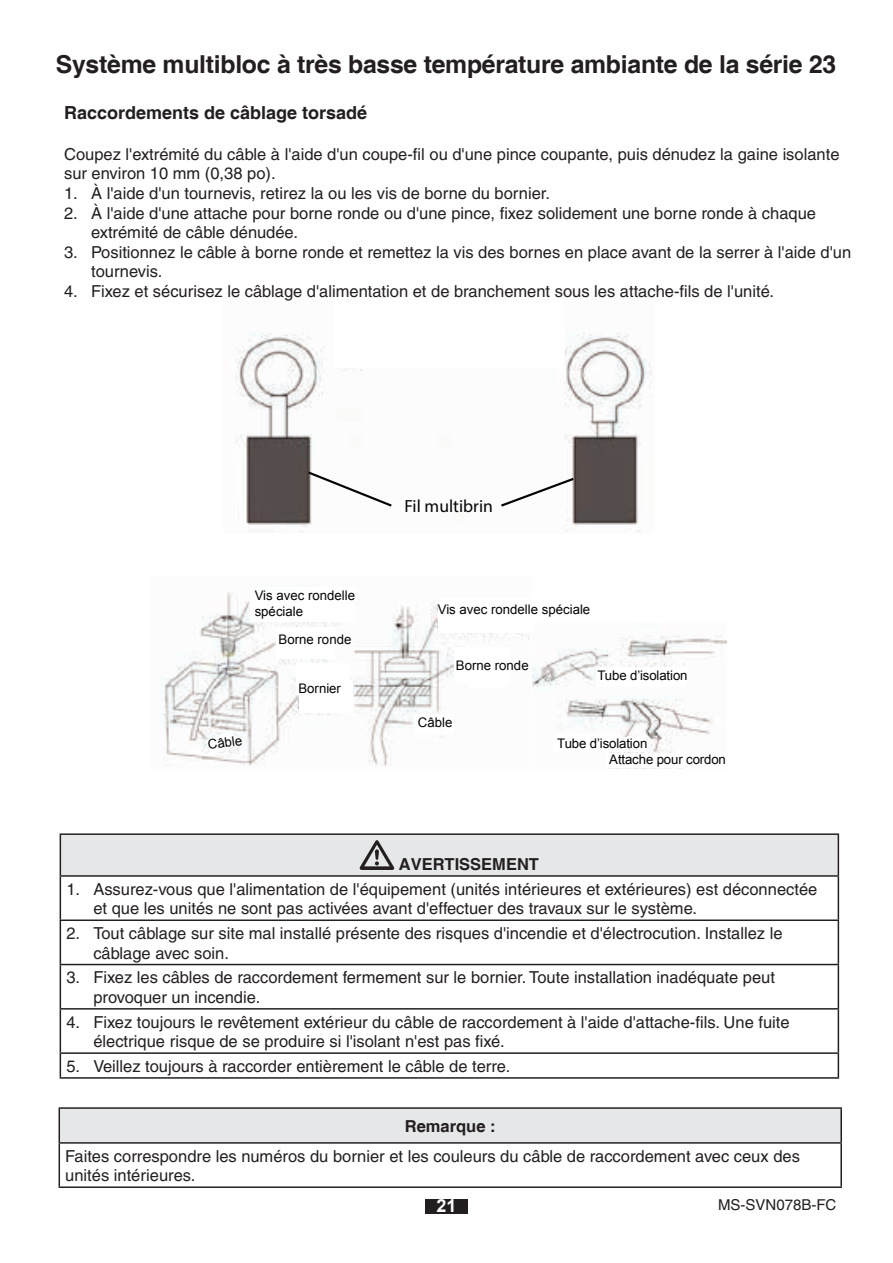
<style>
.page{position:relative;width:893px;height:1263px;background:#fff}
.page>*{position:absolute;margin:0;border:0;box-sizing:border-box;transform-origin:0 0}
.t1{font:700 24.75px "Helvetica";letter-spacing:-.01em;color:#231f20}
.t2{font:700 18px "Helvetica";color:#231f20}
.t3{font:700 18px "Arial";color:#fff}
.t4{font:17.55px "Myriad Pro";color:#040503}
.t5{font:16.5px/19.5px "Helvetica";color:#231f20}
.t6{font:700 16.5px "Helvetica";color:#231f20}
.t7{font:15px "Helvetica";color:#231f20}
.t8{font:13.2px/16.5px "Arial";color:#040503}
</style>
<div class="page">
<img style="left:236px;top:333px;width:416px;height:199px">
<img style="left:163px;top:592px;width:368px;height:174px">
<img style="left:532px;top:635px;width:194px;height:134px">
<div style="left:334px;top:297px;width:230px;height:71px;background:#fff"></div>
<svg style="left:306px;top:470px;width:88px;height:38px"></svg>
<svg style="left:499px;top:476px;width:77px;height:32px"></svg>
<div style="left:438px;top:598px;width:95px;height:35px;background:#fff"></div>
<div style="left:415px;top:714px;width:39px;height:19px;background:#fff"></div>
<div style="left:596px;top:667px;width:90px;height:19px;background:#fff"></div>
<div style="left:606px;top:753px;width:80px;height:15px;background:#fff"></div>
<div style="left:553px;top:737px;width:92px;height:14px;background:#fff"></div>
<div style="left:553px;top:733px;width:65px;height:15px;background:#fff"></div>
<div style="left:628px;top:736px;width:18px;height:14px;background:#fff"></div>
<div style="left:454px;top:647px;width:57px;height:35px;background:#fff"></div>
<div style="left:250px;top:587px;width:105px;height:35px;background:#fff"></div>
<div style="left:299px;top:682px;width:53px;height:31px;background:#fff"></div>
<div style="left:296px;top:663px;width:54px;height:31px;background:#fff"></div>
<div style="left:276px;top:627px;width:59px;height:31px;background:#fff"></div>
<svg style="left:205px;top:730px;width:33px;height:25px"></svg>
<div style="left:59px;top:1108px;width:782px;height:35px;background:#e6e7e9"></div>
<hr style="left:59px;top:1107px;width:783px;height:2px;background:#231f20">
<hr style="left:59px;top:1109px;width:1px;height:33px;background:#231f20">
<hr style="left:840px;top:1109px;width:2px;height:33px;background:#231f20">
<hr style="left:59px;top:1142px;width:783px;height:2px;background:#231f20">
<hr style="left:59px;top:1144px;width:1px;height:42px;background:#231f20">
<hr style="left:840px;top:1144px;width:2px;height:42px;background:#231f20">
<hr style="left:59px;top:1186px;width:783px;height:2px;background:#231f20">
<div style="left:60px;top:834px;width:778px;height:42px;background:#e6e7e9"></div>
<hr style="left:60px;top:877px;width:1px;height:42px;background:#231f20">
<hr style="left:838px;top:877px;width:1px;height:42px;background:#231f20">
<hr style="left:60px;top:919px;width:779px;height:2px;background:#231f20">
<hr style="left:60px;top:921px;width:1px;height:43px;background:#231f20">
<hr style="left:838px;top:921px;width:1px;height:43px;background:#231f20">
<hr style="left:60px;top:964px;width:779px;height:1px;background:#231f20">
<hr style="left:60px;top:965px;width:1px;height:43px;background:#231f20">
<hr style="left:838px;top:965px;width:1px;height:43px;background:#231f20">
<hr style="left:60px;top:1008px;width:779px;height:1px;background:#231f20">
<hr style="left:60px;top:1009px;width:1px;height:43px;background:#231f20">
<hr style="left:838px;top:1009px;width:1px;height:43px;background:#231f20">
<hr style="left:60px;top:1052px;width:779px;height:2px;background:#231f20">
<svg style="left:60px;top:1054px;width:1px;height:23px"></svg>
<svg style="left:838px;top:1054px;width:1px;height:23px"></svg>
<hr style="left:60px;top:1077px;width:779px;height:2px;background:#231f20">
<hr style="left:60px;top:833px;width:779px;height:2px;background:#231f20">
<hr style="left:60px;top:835px;width:1px;height:40px;background:#231f20">
<hr style="left:838px;top:835px;width:1px;height:40px;background:#231f20">
<hr style="left:60px;top:875px;width:779px;height:2px;background:#231f20">
<svg style="left:360px;top:840px;width:34px;height:30px"></svg>
<div style="left:425px;top:1199px;width:43px;height:14px;background:#231f20"></div>
<h1 class="t1" style="left:56px;top:49px;width:782px">Système multibloc à très basse température ambiante de la série 23</h1>
<p class="t2" style="left:64px;top:102px;width:305px">Raccordements de câblage torsadé</p>
<p class="t5" style="left:64px;top:144px;width:777px">Coupez l'extrémité du câble à l'aide d'un coupe-fil ou d'une pince coupante, puis dénudez la gaine isolante sur environ 10 mm (0,38 po).</p>
<p class="t5" style="left:64px;top:183px;width:488px">1. À l'aide d'un tournevis, retirez la ou les vis de borne du bornier.</p>
<p class="t5" style="left:91px;top:203px;width:726px;text-indent:-27px">2. À l'aide d'une attache pour borne ronde ou d'une pince, fixez solidement une borne ronde à chaque extrémité de câble dénudée.</p>
<p class="t5" style="left:91px;top:242px;width:762px;text-indent:-27px">3. Positionnez le câble à borne ronde et remettez la vis des bornes en place avant de la serrer à l'aide d'un tournevis.</p>
<p class="t5" style="left:64px;top:281px;width:712px">4. Fixez et sécurisez le câblage d'alimentation et de branchement sous les attache-fils de l'unité.</p>
<p class="t8" style="left:255px;top:587px;width:102px">Vis avec rondelle spéciale</p>
<p class="t8" style="left:279px;top:631px;width:74px">Borne ronde</p>
<p class="t8" style="left:298px;top:680px;width:44px">Bornier</p>
<p class="t8" style="left:207px;top:737px;width:36px;rotate:-8deg">Câble</p>
<p class="t4" style="left:404px;top:495px;width:90px">Fil multibrin</p>
<p class="t8" style="left:438px;top:601px;width:154px">Vis avec rondelle spéciale</p>
<p class="t8" style="left:456px;top:657px;width:74px">Borne ronde</p>
<p class="t8" style="left:418px;top:714px;width:36px">Câble</p>
<p class="t8" style="left:597px;top:667px;width:92px">Tube d’isolation</p>
<p class="t8" style="left:557px;top:735px;width:92px">Tube d’isolation</p>
<p class="t8" style="left:609px;top:751px;width:118px">Attache pour cordon</p>
<p class="t6" style="left:399px;top:854px;width:142px">AVERTISSEMENT</p>
<p class="t5" style="left:93px;top:879px;width:725px;text-indent:-27px">1. Assurez-vous que l'alimentation de l'équipement (unités intérieures et extérieures) est déconnectée et que les unités ne sont pas activées avant d'effectuer des travaux sur le système.</p>
<p class="t5" style="left:93px;top:923px;width:691px;text-indent:-27px">2. Tout câblage sur site mal installé présente des risques d'incendie et d'électrocution. Installez le câblage avec soin.</p>
<p class="t5" style="left:93px;top:968px;width:683px;text-indent:-27px">3. Fixez les câbles de raccordement fermement sur le bornier. Toute installation inadéquate peut provoquer un incendie.</p>
<p class="t5" style="left:93px;top:1012px;width:698px;text-indent:-27px">4. Fixez toujours le revêtement extérieur du câble de raccordement à l'aide d'attache-fils. Une fuite électrique risque de se produire si l'isolant n'est pas fixé.</p>
<p class="t5" style="left:66px;top:1056px;width:446px">5. Veillez toujours à raccorder entièrement le câble de terre.</p>
<p class="t6" style="left:405px;top:1115px;width:92px">Remarque :</p>
<p class="t5" style="left:65px;top:1146px;width:736px">Faites correspondre les numéros du bornier et les couleurs du câble de raccordement avec ceux des unités intérieures.</p>
<p class="t3" style="left:436px;top:1193px;width:22px">21</p>
<p class="t7" style="left:718px;top:1196px;width:120px">MS-SVN078B-FC</p>
</div>
